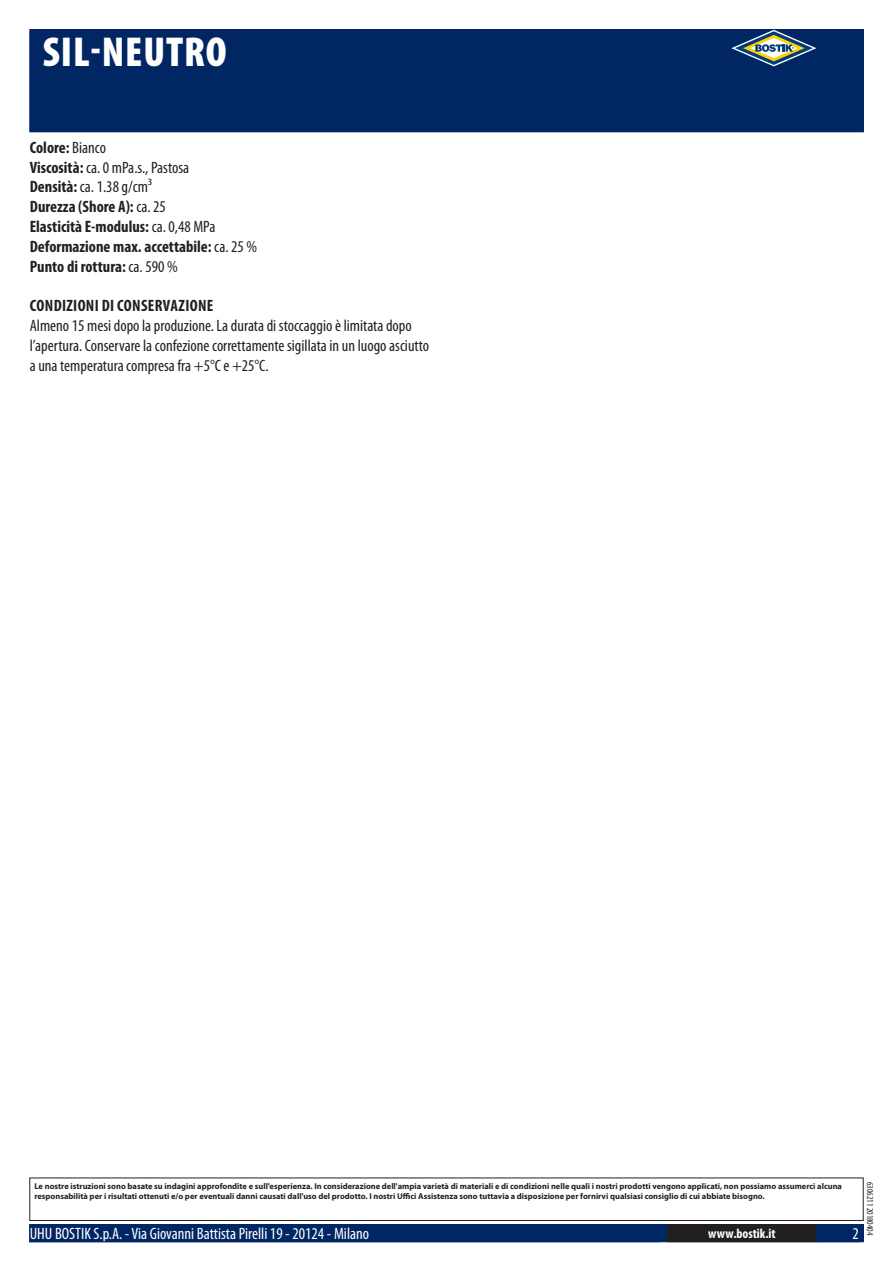
<style>
.page{position:relative;width:893px;height:1263px;background:#fff}
.page>*{position:absolute;margin:0;border:0;box-sizing:border-box;transform-origin:0 0}
.PageHeader{font:900 condensed 42px "Myriad Pro";letter-spacing:.02em;color:#fff}
.Regular{font:condensed 16.5px/19.8px "Myriad Pro";color:#231f20}
.Regular-2{font:700 condensed 16.5px "Myriad Pro";letter-spacing:.02em;color:#231f20}
.ContactData{font:condensed 16.5px "Myriad Pro";color:#fff}
.Regular-3{font:700 condensed 16.5px "Myriad Pro";color:#231f20}
.URL{font:700 condensed 13.5px "Myriad Pro";color:#fff}
.Revisie{font:condensed 9px "Myriad Pro";color:#231f20}
.Disclaimer{font:700 8.4px/10.1px "Myriad Pro";color:#231f20}
.s1{font-weight:400}
.s2{font-weight:700}
</style>
<div class="page">
<div style="left:30px;top:30px;width:833px;height:102px;background:#002663"></div>
<svg style="left:731px;top:30px;width:85px;height:36px"></svg>
<div style="left:29px;top:1177px;width:835px;height:44px;border:1px solid #231f20"></div>
<div style="left:30px;top:1225px;width:833px;height:17px;background:#002663"></div>
<div style="left:29px;top:1224px;width:835px;height:18px;border:1px solid #002663"></div>
<div style="left:668px;top:1225px;width:148px;height:17px;background:#231f20"></div>
<div style="left:667px;top:1224px;width:150px;height:18px;border:1px solid #231f20"></div>
<p class="PageHeader" style="left:43px;top:25px;width:185px">SIL-NEUTRO</p>
<p class="Regular-2" style="left:30px;top:137px;width:78px">Colore: <span class="s1">Bianco</span></p>
<p class="Regular" style="left:30px;top:157px;width:161px"><span class="s2">Viscosità:</span> ca. 0 mPa.s., Pastosa</p>
<p class="Regular" style="left:30px;top:177px;width:124px"><span class="s2">Densità:</span> ca. 1 .38 g/cm³</p>
<p class="Regular-2" style="left:30px;top:196px;width:138px">Durezza (Shore A): <span class="s1">ca. 25</span></p>
<p class="Regular-2" style="left:30px;top:216px;width:187px">Elasticità E-modulus: <span class="s1">ca. 0,48 MPa</span></p>
<p class="Regular-3" style="left:30px;top:236px;width:229px">Deformazione max. accettabile: <span class="s1">ca. 25 %</span></p>
<p class="Regular-2" style="left:30px;top:256px;width:149px">Punto di rottura: <span class="s1">ca. 590 %</span></p>
<p class="Regular-2" style="left:30px;top:295px;width:185px">Condizioni di conservazione</p>
<p class="Regular" style="left:30px;top:315px;width:401px">Almeno 1 5 mesi dopo la produzione. La durata di stoccaggio è limitata dopo l’apertura. Conservare la confezione correttamente sigillata in un luogo asciutto a una temperatura compresa fra +5°C e +25°C.</p>
<p class="Disclaimer" style="left:34px;top:1181px;width:809px">Le nostre istruzioni sono basate su indagini approfondite e sull'esperienza. In considerazione dell'ampia varietà di materiali e di condizioni nelle quali i nostri prodotti vengono applicati, non possiamo assumerci alcuna responsabilità per i risultati ottenuti e/o per eventuali danni causati dall'uso del prodotto. I nostri Uffici Assistenza sono tuttavia a disposizione per fornirvi qualsiasi consiglio di cui abbiate bisogno.</p>
<p class="ContactData" style="left:30px;top:1224px;width:341px">UHU BOSTIK S.p.A. - Via Giovanni Battista Pirelli 1 9 - 201 24 - Milano</p>
<p class="URL" style="left:708px;top:1225px;width:69px">www.bostik.it</p>
<p class="Revisie" style="left:875px;top:1182px;width:55px;rotate:90deg">6306211 201 80404</p>
</div>
